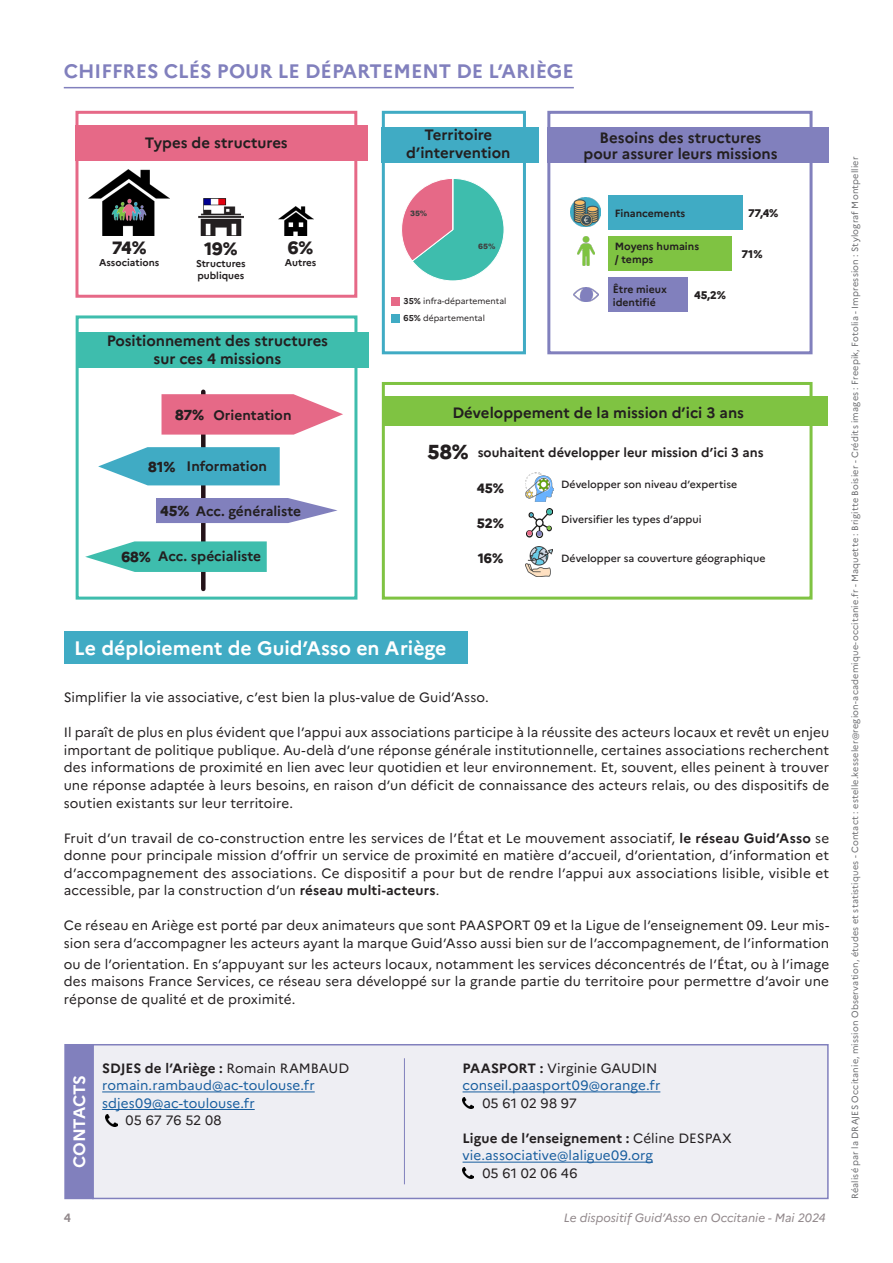
<style>
.page{position:relative;width:893px;height:1263px;background:#fff}
.page>*{position:absolute;margin:0;border:0;box-sizing:border-box;transform-origin:0 0}
.t1{font:800 20.25px "Marianne";color:#231f20}
.Titre_2_bleu{font:700 19.5px "Marianne";color:#8180bd}
.Titre_2_bleu_copie{font:700 19.5px "Marianne";color:#fff}
.t2{font:800 17.85px "Marianne";color:#231f20}
.Titre_3_bleu{font:700 16.5px "Marianne";letter-spacing:-.005em;color:#fff}
.t3{font:700 15px "Marianne";color:#231f20}
.t4{font:800 14.4px "Marianne";color:#231f20}
.t5{font:700 13.8px "Marianne";color:#231f20}
.t6{font:13.5px/17.5px "Marianne";letter-spacing:.005em;color:#231f20;text-align:justify}
.t7{font:13.5px "Marianne";letter-spacing:.005em;color:#175d9e}
.t8{font:700 13.5px "Marianne";letter-spacing:.01em;color:#231f20}
.t9{font:800 13.5px "Marianne";color:#231f20}
.t10{font:700 12.9px "Marianne";color:#231f20}
.t11{font:italic 12px "Marianne";color:#91888b}
.t12{font:700 12px "Marianne";color:#91888b}
.t13{font:800 11.1px "Marianne";color:#231f20}
.t14{font:500 10.5px "Marianne";color:#231f20}
.t15{font:700 10.5px "Marianne";color:#231f20}
.t16{font:700 9.9px/11.9px "Marianne";color:#231f20}
.t17{font:9px "Marianne";letter-spacing:.02em;color:#6c6d70}
.t18{font:8.55px "Marianne";color:#231f20}
.t19{font:900 7.35px "Arial";color:#404040}
.s1{font-weight:700}
.s2{font-weight:800;font-size:14.4px}
.s3{font-weight:400}
</style>
<div class="page">
<div style="left:382px;top:382px;width:430px;height:218px;background:#fff;border:3px solid #7fc342"></div>
<img style="left:526px;top:508px;width:27px;height:29px">
<svg style="left:527px;top:526px;width:24px;height:10px"></svg>
<svg style="left:547px;top:509px;width:5px;height:6px"></svg>
<img style="left:526px;top:547px;width:26px;height:29px">
<img style="left:525px;top:473px;width:28px;height:29px">
<div style="left:547px;top:111px;width:265px;height:243px;background:#fff;border:3px solid #8180bd"></div>
<div style="left:609px;top:196px;width:134px;height:34px;background:#40abc4"></div>
<div style="left:609px;top:236px;width:123px;height:35px;background:#7fc342"></div>
<div style="left:609px;top:277px;width:79px;height:35px;background:#8180bd"></div>
<img style="left:571px;top:197px;width:29px;height:30px">
<img style="left:573px;top:287px;width:25px;height:14px">
<img style="left:577px;top:236px;width:17px;height:29px">
<div style="left:75px;top:111px;width:282px;height:187px;background:#fff;border:3px solid #e66987"></div>
<img style="left:198px;top:198px;width:45px;height:37px">
<img style="left:89px;top:169px;width:80px;height:66px">
<img style="left:279px;top:207px;width:35px;height:28px">
<div style="left:382px;top:111px;width:144px;height:243px;background:#fff;border:3px solid #40abc4"></div>
<div style="left:392px;top:297px;width:8px;height:8px;background:#e66987"></div>
<div style="left:392px;top:314px;width:8px;height:8px;background:#40abc4"></div>
<div style="left:76px;top:315px;width:281px;height:285px;background:#fff;border:3px solid #3ebdad"></div>
<div style="left:201px;top:392px;width:5px;height:197px;background:#231218"></div>
<svg style="left:162px;top:394px;width:181px;height:41px;background:#e97f98"></svg>
<svg style="left:98px;top:447px;width:182px;height:38px;background:#5ab6cc"></svg>
<svg style="left:156px;top:498px;width:182px;height:25px;background:#9291c6"></svg>
<svg style="left:85px;top:541px;width:182px;height:31px;background:#5bc6b9"></svg>
<div style="left:75px;top:125px;width:293px;height:35px;background:#e66987"></div>
<div style="left:382px;top:127px;width:157px;height:36px;background:#40abc4"></div>
<div style="left:547px;top:128px;width:282px;height:35px;background:#8180bd"></div>
<div style="left:77px;top:332px;width:292px;height:36px;background:#3ebdad"></div>
<div style="left:384px;top:397px;width:444px;height:29px;background:#7fc342"></div>
<hr style="left:64px;top:87px;width:510px;height:1px;background:#8180bd">
<svg style="left:402px;top:178px;width:102px;height:103px"></svg>
<hr style="left:452px;top:178px;width:1px;height:52px;background:#fff">
<div style="left:64px;top:631px;width:404px;height:33px;background:#40abc4"></div>
<div style="left:93px;top:1045px;width:735px;height:153px;background:#eeeef3"></div>
<hr style="left:102px;top:1091px;width:213px;height:1px;background:#175d9e">
<hr style="left:102px;top:1109px;width:153px;height:1px;background:#175d9e">
<svg style="left:106px;top:1115px;width:11px;height:11px"></svg>
<hr style="left:463px;top:1091px;width:197px;height:1px;background:#175d9e">
<hr style="left:463px;top:1161px;width:190px;height:1px;background:#175d9e">
<svg style="left:463px;top:1097px;width:11px;height:11px"></svg>
<svg style="left:463px;top:1167px;width:11px;height:12px"></svg>
<div style="left:92px;top:1044px;width:737px;height:155px;border:2px solid #8180bd"></div>
<div style="left:65px;top:1045px;width:28px;height:153px;background:#8180bd"></div>
<div style="left:64px;top:1044px;width:30px;height:155px;border:2px solid #8180bd"></div>
<hr style="left:404px;top:1058px;width:1px;height:126px;background:#8180bd">
<p class="Titre_2_bleu" style="left:64px;top:60px;width:512px">CHIFFRES CLÉS POUR LE DÉPARTEMENT DE L’ARIÈGE</p>
<p class="t3" style="left:145px;top:134px;width:144px">Types de structures</p>
<p class="t3" style="left:424px;top:125px;width:69px">Territoire</p>
<p class="t3" style="left:406px;top:143px;width:106px">d’intervention</p>
<p class="t3" style="left:600px;top:128px;width:163px">Besoins des structures</p>
<p class="t3" style="left:583px;top:145px;width:196px">pour assurer leurs missions</p>
<p class="t2" style="left:112px;top:237px;width:36px">74%</p>
<p class="t16" style="left:99px;top:256px;width:62px">Associations</p>
<p class="t2" style="left:204px;top:238px;width:35px">19%</p>
<p class="t16" style="left:196px;top:257px;width:51px">Structures publiques</p>
<p class="t2" style="left:288px;top:237px;width:27px">6%</p>
<p class="t16" style="left:285px;top:256px;width:33px">Autres</p>
<p class="t19" style="left:410px;top:208px;width:19px">35%</p>
<p class="t19" style="left:478px;top:241px;width:19px">65%</p>
<p class="t15" style="left:615px;top:207px;width:72px">Financements</p>
<p class="t15" style="left:615px;top:240px;width:86px">Moyens humains</p>
<p class="t15" style="left:615px;top:252px;width:40px">/ temps</p>
<p class="t13" style="left:748px;top:206px;width:32px">77,4%</p>
<p class="t13" style="left:741px;top:247px;width:23px">71%</p>
<p class="t18" style="left:404px;top:296px;width:104px"><span class="s1">35%</span> infra-départemental</p>
<p class="t18" style="left:404px;top:313px;width:83px"><span class="s1">65%</span> départemental</p>
<p class="t15" style="left:613px;top:283px;width:56px">Être mieux</p>
<p class="t15" style="left:613px;top:296px;width:45px">identifié</p>
<p class="t13" style="left:694px;top:288px;width:33px">45,2%</p>
<p class="t3" style="left:107px;top:332px;width:223px">Positionnement des structures</p>
<p class="t3" style="left:154px;top:350px;width:129px">sur ces 4 missions</p>
<p class="t4" style="left:175px;top:406px;width:31px">87%</p>
<p class="t5" style="left:213px;top:406px;width:80px">Orientation</p>
<p class="t4" style="left:148px;top:458px;width:29px">81%</p>
<p class="t5" style="left:187px;top:458px;width:82px">Information</p>
<p class="t5" style="left:160px;top:503px;width:143px"><span class="s2">45%</span> Acc. généraliste</p>
<p class="t4" style="left:121px;top:548px;width:31px">68%</p>
<p class="t5" style="left:158px;top:548px;width:105px">Acc. spécialiste</p>
<p class="t3" style="left:452px;top:403px;width:293px">Développement de la mission d’ici 3 ans</p>
<p class="t1" style="left:428px;top:439px;width:43px">58%</p>
<p class="t10" style="left:478px;top:444px;width:287px">souhaitent développer leur mission d’ici 3 ans</p>
<p class="t9" style="left:477px;top:480px;width:29px">45%</p>
<p class="t9" style="left:477px;top:515px;width:29px">52%</p>
<p class="t9" style="left:478px;top:550px;width:27px">16%</p>
<p class="t14" style="left:561px;top:478px;width:177px">Développer son niveau d’expertise</p>
<p class="t14" style="left:561px;top:513px;width:142px">Diversifier les types d’appui</p>
<p class="t14" style="left:561px;top:552px;width:206px">Développer sa couverture géographique</p>
<p class="Titre_2_bleu_copie" style="left:74px;top:636px;width:373px">Le déploiement de Guid’Asso en Ariège</p>
<p class="t6" style="left:64px;top:689px;width:426px">Simplifier la vie associative, c’est bien la plus-value de Guid’Asso.</p>
<p class="t6" style="left:64px;top:724px;width:767px">Il paraît de plus en plus évident que l’appui aux associations participe à la réussite des acteurs locaux et revêt un enjeu important de politique publique. Au-delà d’une réponse générale institutionnelle, certaines associations recherchent des informations de proximité en lien avec leur quotidien et leur environnement. Et, souvent, elles peinent à trouver une réponse adaptée à leurs besoins, en raison d’un déficit de connaissance des acteurs relais, ou des dispositifs de soutien existants sur leur territoire.</p>
<p class="t6" style="left:64px;top:829px;width:767px">Fruit d’un travail de co-construction entre les services de l’État et Le mouvement associatif, <span class="s1">le réseau Guid’Asso</span> se donne pour principale mission d’offrir un service de proximité en matière d’accueil, d’orientation, d’information et d’accompagnement des associations. Ce dispositif a pour but de rendre l’appui aux associations lisible, visible et accessible, par la construction d’un <span class="s1">réseau multi-acteurs</span>.</p>
<p class="t6" style="left:64px;top:917px;width:767px">Ce réseau en Ariège est porté par deux animateurs que sont PAASPORT 09 et la Ligue de l’enseignement 09. Leur mis&shy;sion sera d’accompagner les acteurs ayant la marque Guid’Asso aussi bien sur de l’accompagnement, de l’information</p>
<p class="t6" style="left:64px;top:955px;width:767px">ou de l’orientation. En s’appuyant sur les acteurs locaux, notamment les services déconcentrés de l’État, ou à l’image des maisons France Services, ce réseau sera développé sur la grande partie du territoire pour permettre d’avoir une réponse de qualité et de proximité.</p>
<p class="Titre_3_bleu" style="left:69px;top:1168px;width:95px;rotate:-90deg">CONTACTS</p>
<p class="t8" style="left:102px;top:1059px;width:248px">SDJES de l’Ariège : <span class="s3">Romain RAMBAUD</span></p>
<p class="t7" style="left:102px;top:1077px;width:214px">romain.rambaud@ac-toulouse.fr</p>
<p class="t7" style="left:102px;top:1095px;width:154px">sdjes09@ac-toulouse.fr</p>
<p class="t6" style="left:126px;top:1112px;width:97px">05 67 76 52 08</p>
<p class="t6" style="left:463px;top:1059px;width:196px"><span class="s1">PAASPORT :</span> Virginie GAUDIN</p>
<p class="t7" style="left:463px;top:1077px;width:199px">conseil.paasport09@orange.fr</p>
<p class="t6" style="left:482px;top:1094px;width:96px">05 61 02 98 97</p>
<p class="t8" style="left:463px;top:1130px;width:271px">Ligue de l’enseignement : <span class="s3">Céline DESPAX</span></p>
<p class="t7" style="left:463px;top:1147px;width:192px">vie.associative@laligue09.org</p>
<p class="t6" style="left:482px;top:1164px;width:97px">05 61 02 06 46</p>
<p class="t12" style="left:64px;top:1210px;width:9px">4</p>
<p class="t11" style="left:564px;top:1210px;width:263px">Le dispositif Guid’Asso en Occitanie - Mai 2024</p>
<p class="t17" style="left:849px;top:1199px;width:1044px;rotate:-90deg">Réalisé par la DRAJES Occitanie, mission Observation, études et statistiques - Contact : estelle.kesseler@region-academique-occitanie.fr - Maquette : Brigitte Boisier - Crédits images : Freepik, Fotolia - Impression : Stylograf Montpellier</p>
</div>
